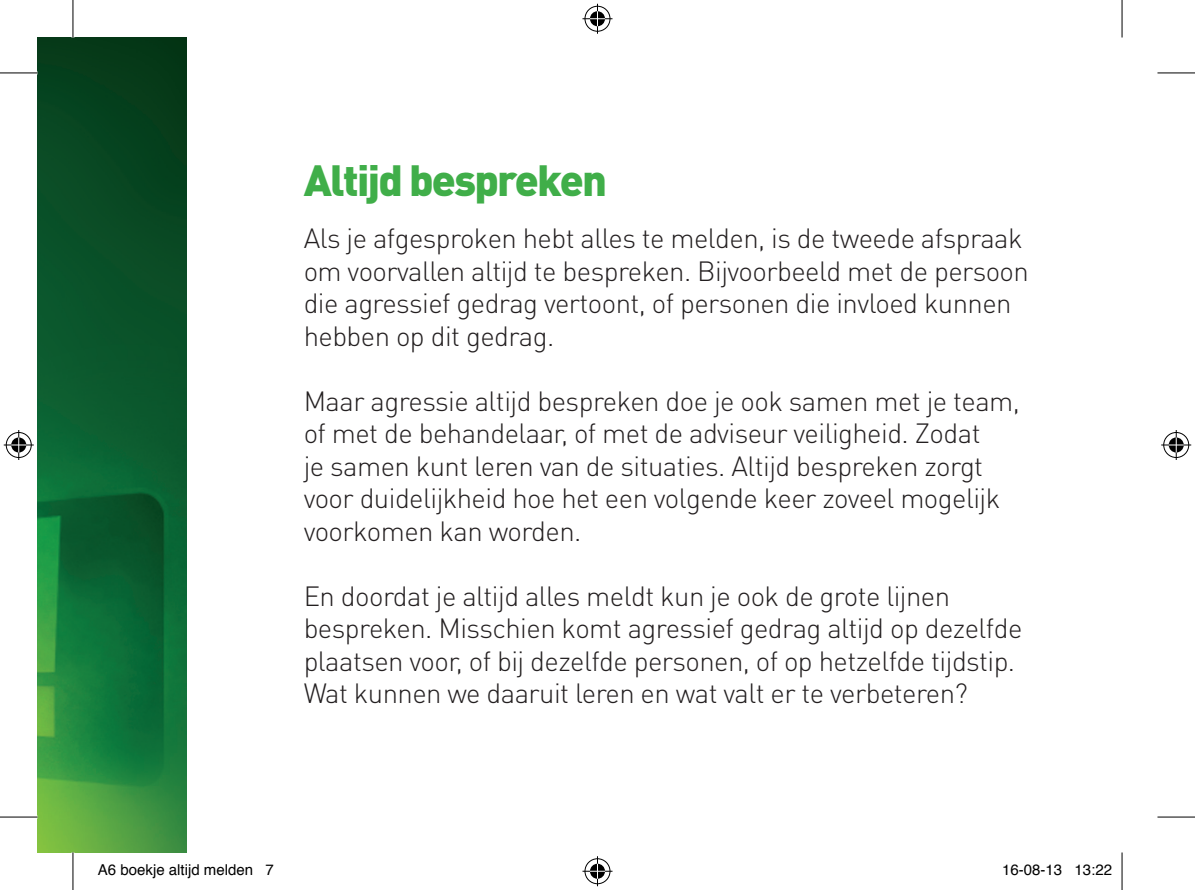
<style>
.page{position:relative;width:1195px;height:890px;background:#fff}
.page>*{position:absolute;margin:0;border:0;box-sizing:border-box;transform-origin:0 0}
.t1{font:900 43.25px "DINOT";letter-spacing:-.04em;color:#40ae49}
.t2{font:300 27.5px/32.5px "DINOT";letter-spacing:-.02em;color:#231f20}
.t3{font:15px "Helvetica";color:#000}
</style>
<div class="page">
<img style="left:38px;top:38px;width:148px;height:814px">
<svg style="left:0;top:815px;width:38px;height:4px"></svg>
<svg style="left:1157px;top:816px;width:38px;height:1px"></svg>
<hr style="left:0;top:73px;width:38px;height:1px;background:#000">
<hr style="left:1157px;top:73px;width:38px;height:1px;background:#000">
<hr style="left:0;top:817px;width:38px;height:1px;background:#000">
<hr style="left:1157px;top:817px;width:38px;height:1px;background:#000">
<hr style="left:73px;top:0;width:1px;height:38px;background:#000">
<hr style="left:73px;top:852px;width:1px;height:38px;background:#000">
<hr style="left:1121px;top:0;width:1px;height:38px;background:#000">
<hr style="left:1121px;top:852px;width:1px;height:38px;background:#000">
<div style="left:583px;top:5px;width:28px;height:28px;border:3px solid #fff;border-radius:50%"></div>
<hr style="left:582px;top:17px;width:30px;height:3px;background:#fff">
<hr style="left:596px;top:4px;width:3px;height:30px;background:#fff">
<div style="left:588px;top:10px;width:18px;height:18px;border:3px solid #fff;border-radius:50%"></div>
<div style="left:585px;top:6px;width:25px;height:26px;border:1px solid #000;border-radius:50%"></div>
<hr style="left:582px;top:18px;width:30px;height:1px;background:#000">
<hr style="left:597px;top:4px;width:1px;height:30px;background:#000">
<svg style="left:590px;top:11px;width:15px;height:15px"></svg>
<div style="left:583px;top:857px;width:28px;height:28px;border:3px solid #fff;border-radius:50%"></div>
<hr style="left:582px;top:870px;width:30px;height:3px;background:#fff">
<hr style="left:596px;top:856px;width:3px;height:30px;background:#fff">
<div style="left:588px;top:862px;width:18px;height:18px;border:3px solid #fff;border-radius:50%"></div>
<div style="left:585px;top:858px;width:25px;height:26px;border:1px solid #000;border-radius:50%"></div>
<hr style="left:582px;top:871px;width:30px;height:1px;background:#000">
<hr style="left:597px;top:856px;width:1px;height:30px;background:#000">
<svg style="left:590px;top:864px;width:15px;height:15px"></svg>
<div style="left:5px;top:431px;width:28px;height:28px;border:3px solid #fff;border-radius:50%"></div>
<svg style="left:4px;top:443px;width:30px;height:4px"></svg>
<hr style="left:17px;top:430px;width:3px;height:30px;background:#fff">
<div style="left:10px;top:436px;width:18px;height:18px;border:3px solid #fff;border-radius:50%"></div>
<div style="left:6px;top:432px;width:26px;height:26px;border:1px solid #000;border-radius:50%"></div>
<hr style="left:4px;top:445px;width:30px;height:1px;background:#000">
<hr style="left:18px;top:430px;width:1px;height:30px;background:#000">
<svg style="left:11px;top:437px;width:15px;height:15px"></svg>
<div style="left:1162px;top:431px;width:28px;height:28px;border:3px solid #fff;border-radius:50%"></div>
<svg style="left:1161px;top:443px;width:30px;height:4px"></svg>
<hr style="left:1174px;top:430px;width:3px;height:30px;background:#fff">
<div style="left:1167px;top:436px;width:18px;height:18px;border:3px solid #fff;border-radius:50%"></div>
<div style="left:1163px;top:432px;width:26px;height:26px;border:1px solid #000;border-radius:50%"></div>
<hr style="left:1161px;top:445px;width:30px;height:1px;background:#000">
<hr style="left:1176px;top:430px;width:1px;height:30px;background:#000">
<svg style="left:1168px;top:437px;width:15px;height:15px"></svg>
<h1 class="t1" style="left:304px;top:151px;width:305px">Altijd bespreken</h1>
<p class="t2" style="left:304px;top:222px;width:727px">Als je afgesproken hebt alles te melden, is de tweede afspraak om voorvallen altijd te bespreken. Bijvoorbeeld met de persoon die agressief gedrag vertoont, of personen die invloed kunnen hebben op dit gedrag.</p>
<p class="t2" style="left:304px;top:384px;width:718px">Maar agressie altijd bespreken doe je ook samen met je team, of met de behandelaar, of met de adviseur veiligheid. Zodat<br>je samen kunt leren van de situaties. Altijd bespreken zorgt voor duidelijkheid hoe het een volgende keer zoveel mogelijk voorkomen kan worden.</p>
<p class="t2" style="left:304px;top:579px;width:720px">En doordat je altijd alles meldt kun je ook de grote lijnen bespreken. Misschien komt agressief gedrag altijd op dezelfde plaatsen voor, of bij dezelfde personen, of op hetzelfde tijdstip.<br>Wat kunnen we daaruit leren en wat valt er te verbeteren?</p>
<p class="t3" style="left:98px;top:858px;width:177px">A6 boekje altijd melden 7</p>
<p class="t3" style="left:1002px;top:858px;width:112px">16-08-13 13:22</p>
</div>
